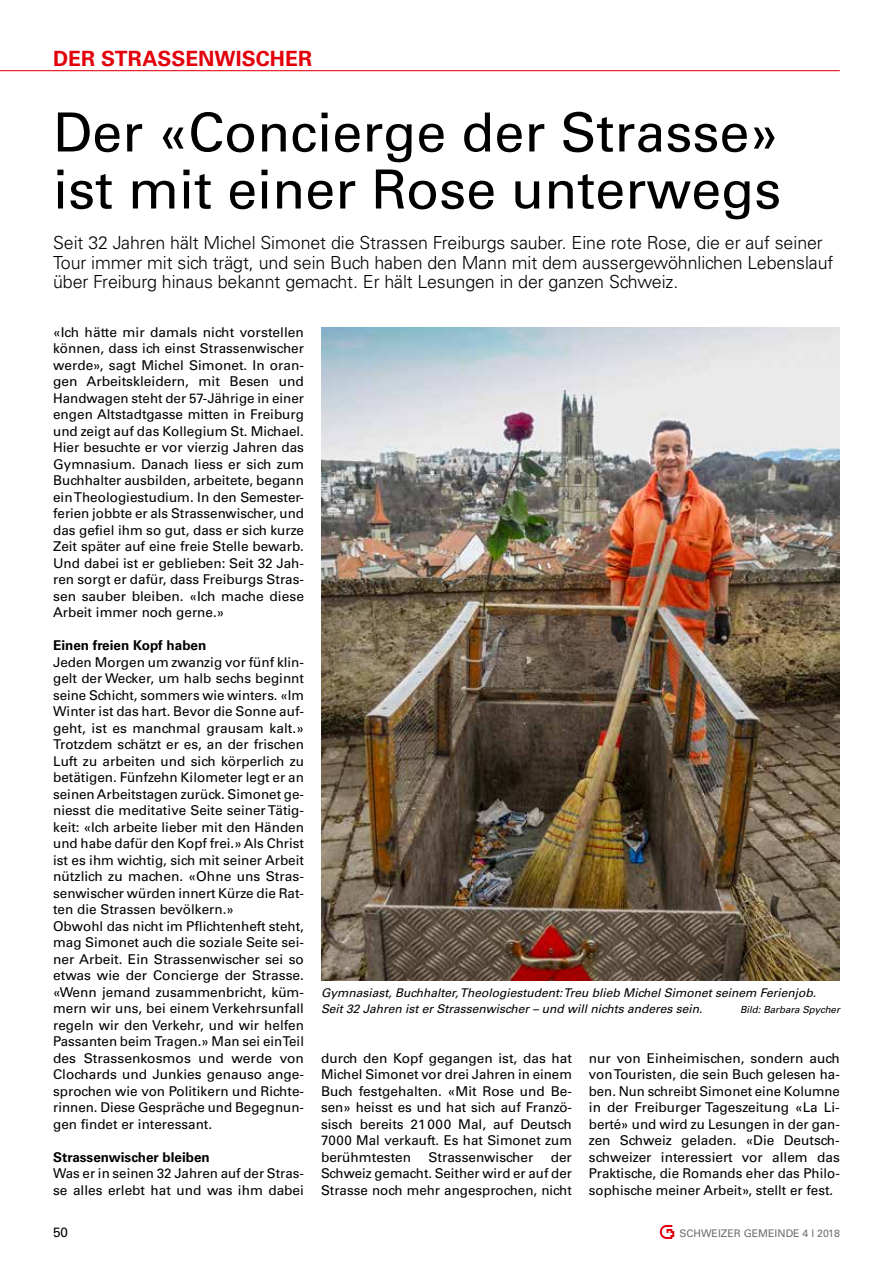
<style>
.page{position:relative;width:893px;height:1263px;background:#fff}
.page>*{position:absolute;margin:0;border:0;box-sizing:border-box;transform-origin:0 0}
.t1{font:54px/57px "Univers LT Std";color:#000}
.t2{font:700 21px "Univers LT Std";color:#e3000b}
.t3{font:300 18px/19.5px "Univers LT Std";letter-spacing:-.005em;color:#000}
.t4{font:13.5px/16.5px "Univers LT Std";color:#000;text-align:justify}
.t5{font:700 13.5px "Univers LT Std";color:#000}
.t6{font:italic 12px/16.5px "Univers LT Std";color:#000}
.t7{font:10.5px "Univers LT Std";color:#6e6e6e}
.t8{font:italic 9.75px "Univers LT Std";color:#000}
</style>
<div class="page">
<hr style="left:0;top:70px;width:840px;height:1px;background:#e3000b">
<svg style="left:660px;top:1225px;width:14px;height:14px"></svg>
<img style="left:321px;top:327px;width:519px;height:653px">
<h2 class="t2" style="left:53px;top:46px;width:260px">DER STRASSENWISCHER</h2>
<h1 class="t1" style="left:53px;top:104px;width:730px">Der «Concierge der Strasse» ist mit einer Rose unterwegs</h1>
<p class="t3" style="left:53px;top:233px;width:782px">Seit 32 Jahren hält Michel Simonet die Strassen Freiburgs sauber. Eine rote Rose, die er auf seiner<br>Tour immer mit sich trägt, und sein Buch haben den Mann mit dem aussergewöhnlichen Lebenslauf über Freiburg hinaus bekannt gemacht. Er hält Lesungen in der ganzen Schweiz.</p>
<p class="t4" style="left:53px;top:324px;width:252px">«Ich hätte mir damals nicht vorstellen können, dass ich einst Strassenwischer werde», sagt Michel Simonet. In oran&shy;gen Arbeitskleidern, mit Besen und Handwagen steht der 57-Jährige in einer engen Altstadtgasse mitten in Freiburg und zeigt auf das Kollegium St. Michael.<br>Hier besuchte er vor vierzig Jahren das Gymnasium. Danach liess er sich zum Buchhalter ausbilden, arbeitete, begann ein Theologiestudium. In den Semester&shy;ferien jobbte er als Strassenwischer, und das gefiel ihm so gut, dass er sich kurze Zeit später auf eine freie Stelle bewarb.<br>Und dabei ist er geblieben: Seit 32 Jah&shy;ren sorgt er dafür, dass Freiburgs Stras&shy;sen sauber bleiben. «Ich mache diese Arbeit immer noch gerne.»</p>
<p class="t5" style="left:53px;top:637px;width:155px">Einen freien Kopf haben</p>
<p class="t4" style="left:53px;top:654px;width:252px;text-align:left">Jeden Morgen um zwanzig vor fünf klin&shy;gelt der Wecker, um halb sechs beginnt seine Schicht, sommers wie winters. «Im Winter ist das hart. Bevor die Sonne auf&shy;geht, ist es manchmal grausam kalt.» Trotzdem schätzt er es, an der frischen Luft zu arbeiten und sich körperlich zu betätigen. Fünfzehn Kilometer legt er an seinen Arbeitstagen zurück. Simonet ge&shy;niesst die meditative Seite seiner Tätig&shy;keit: «Ich arbeite lieber mit den Händen und habe dafür den Kopf frei.» Als Christ ist es ihm wichtig, sich mit seiner Arbeit nützlich zu machen. «Ohne uns Stras&shy;senwischer würden innert Kürze die Rat&shy;ten die Strassen bevölkern.»<br>Obwohl das nicht im Pflichtenheft steht, mag Simonet auch die soziale Seite sei&shy;ner Arbeit. Ein Strassenwischer sei so etwas wie der Concierge der Strasse. «Wenn jemand zusammenbricht, küm&shy;mern wir uns, bei einem Verkehrsunfall regeln wir den Verkehr, und wir helfen Passanten beim Tragen.» Man sei ein Teil des Strassenkosmos und werde von Clochards und Junkies genauso ange&shy;sprochen wie von Politikern und Richte&shy;rinnen. Diese Gespräche und Begegnun&shy;gen findet er interessant.</p>
<p class="t5" style="left:53px;top:1149px;width:158px">Strassenwischer bleiben</p>
<p class="t4" style="left:53px;top:1165px;width:252px">Was er in seinen 32 Jahren auf der Stras&shy;se alles erlebt hat und was ihm dabei</p>
<p class="t6" style="left:321px;top:984px;width:497px">Gymnasiast, Buchhalter, Theologiestudent: Treu blieb Michel Simonet seinem Ferienjob.<br>Seit 32 Jahren ist er Strassenwischer – und will nichts anderes sein.</p>
<p class="t8" style="left:740px;top:1004px;width:101px">Bild: Barbara Spycher</p>
<p class="t4" style="left:321px;top:1050px;width:252px">durch den Kopf gegangen ist, das hat Michel Simonet vor drei Jahren in einem Buch festgehalten. «Mit Rose und Be&shy;sen» heisst es und hat sich auf Franzö&shy;sisch bereits 21000 Mal, auf Deutsch 7000 Mal verkauft. Es hat Simonet zum berühmtesten</p>
<p class="t4" style="left:589px;top:1050px;width:252px">nur von Einheimischen, sondern auch von Touristen, die sein Buch gelesen ha&shy;ben. Nun schreibt Simonet eine Kolumne in der Freiburger Tageszeitung «La Li&shy;berté» und wird zu Lesungen in der gan&shy;zen Schweiz geladen. «Die Deutsch&shy;schweizer interessiert vor allem das Praktische, die Romands eher das Philo&shy;sophische meiner Arbeit», stellt er fest.</p>
<p class="t4" style="left:428px;top:1149px;width:107px">Strassenwischer</p>
<p class="t4" style="left:321px;top:1149px;width:252px;text-indent:230px">der Schweiz gemacht. Seither wird er auf der Strasse noch mehr angesprochen, nicht</p>
<p class="t4" style="left:53px;top:1224px;width:17px">50</p>
<p class="t7" style="left:679px;top:1227px;width:162px">SCHWEIZER GEMEINDE 4 l 2018</p>
</div>
